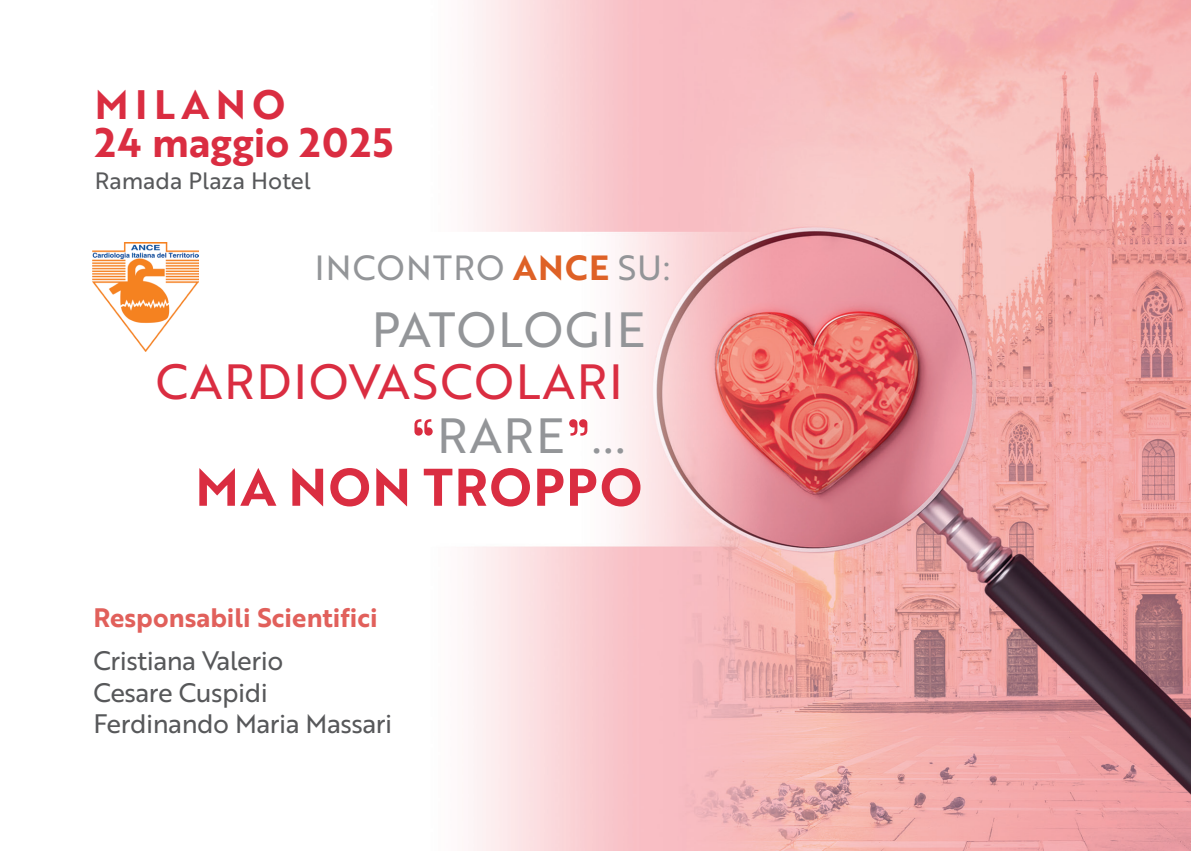
<style>
.page{position:relative;width:1191px;height:851px;background:#fff}
.page>*{position:absolute;margin:0;border:0;box-sizing:border-box;transform-origin:0 0}
.t1{font:51.4px "Brother 1816 Bold";letter-spacing:.03em;color:#da2d41}
.t2{font:48.2px/54px "Brother 1816 Regular";letter-spacing:.04em;color:#da2d41;text-align:right}
.t3{font:48.2px "Brother 1816 Regular";letter-spacing:.035em;color:#939598}
.t4{font:40px/38px "Brother 1816 Bold";letter-spacing:.04em;color:#da2d41}
.t5{font:34px "Brother 1816 Regular";letter-spacing:.04em;color:#939598}
.t6{font:26px/31.2px "Brother 1816 Regular";letter-spacing:-.02em;color:#57585a}
.t7{font:26px "Brother 1816 Bold";color:#e1605b}
.t8{font:23px "Brother 1816 Regular";color:#57585a}
.s1{font-family:"Brother 1816 Bold";color:#de6126}
.s2{font-family:"Kaleko 105";font-size:74px}
.s3{color:#939598}
</style>
<div class="page">
<img style="left:144px;top:0;width:1047px;height:850px">
<img style="left:92px;top:242px;width:106px;height:109px">
<h3 class="t4" style="left:95px;top:84px;width:299px">MILANO<br>24 maggio 2025</h3>
<p class="t8" style="left:95px;top:163px;width:218px">Ramada Plaza Hotel</p>
<h3 class="t5" style="left:315px;top:242px;width:357px">INCONTRO <span class="s1">ANCE</span> SU:</h3>
<h2 class="t3" style="left:372px;top:293px;width:275px">PATOLOGIE</h2>
<h2 class="t2" style="left:156px;top:353px;width:471px">CARDIOVASCOLARI <span class="s2">“</span><span class="s3">RARE</span><span class="s2">”</span><span class="s3">...</span></h2>
<h1 class="t1" style="left:195px;top:448px;width:448px">MA NON TROPPO</h1>
<p class="t7" style="left:94px;top:598px;width:285px">Responsabili Scientifici</p>
<p class="t6" style="left:94px;top:644px;width:300px">Cristiana Valerio<br>Cesare Cuspidi<br>Ferdinando Maria Massari</p>
</div>
